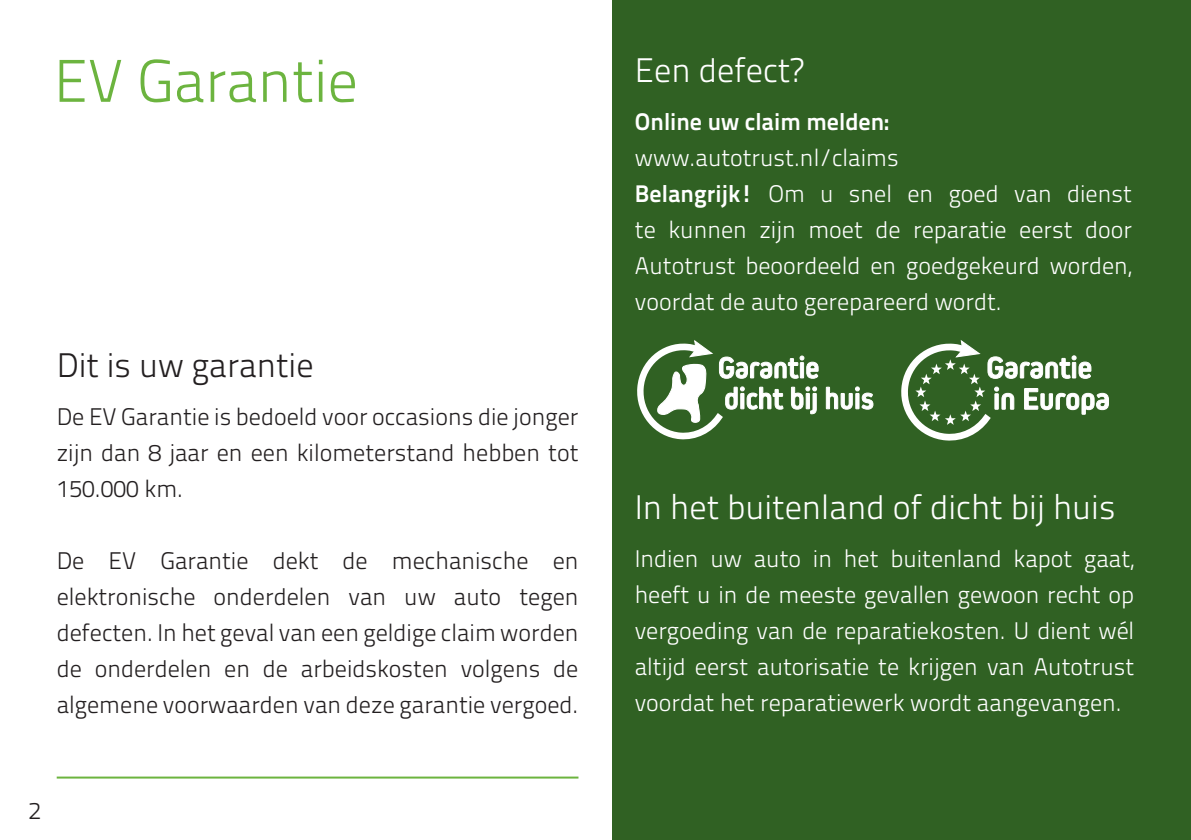
<style>
.page{position:relative;width:1191px;height:840px;background:#fff}
.page>*{position:absolute;margin:0;border:0;box-sizing:border-box;transform-origin:0 0}
.Kop_1{font:60px "Titillium Text 14 L 250 wt";color:#6cb43f}
.Kop_2{font:34px "Titillium Text 14 L 250 wt";color:#fff}
.Kop_2_zwart{font:34px "Titillium Text 14 L 250 wt";color:#231f20}
.Paragraph_Style_wit{font:24px/36px "Titillium Text 14 L 250 wt";color:#fff;text-align:justify}
.t1{font:24px/36px "Titillium Text 14 L 250 wt";color:#231f20;text-align:justify}
.Paragraph_Style_wit-2{font:24px "Titillium Text 14 L 800 wt";color:#fff}
.s1{font-family:"Titillium Text 14 L 800 wt"}
</style>
<div class="page">
<hr style="left:57px;top:776px;width:521px;height:2px;background:#6cb43f">
<div style="left:611px;top:0;width:579px;height:839px;background:#306123"></div>
<svg style="left:825px;top:386px;width:48px;height:23px"></svg>
<svg style="left:637px;top:340px;width:181px;height:100px"></svg>
<svg style="left:901px;top:340px;width:207px;height:100px"></svg>
<p class="Kop_1" style="left:54px;top:45px;width:305px">EV Garantie</p>
<p class="Kop_2_zwart" style="left:57px;top:345px;width:258px">Dit is uw garantie</p>
<p class="t1" style="left:57px;top:398px;width:523px">De EV Garantie is bedoeld voor occasions die jonger zijn dan 8 jaar en een kilometerstand hebben tot 150.000 km.</p>
<p class="t1" style="left:57px;top:542px;width:523px">De EV Garantie dekt de mechanische en elektronische onderdelen van uw auto tegen defecten. In het geval van een geldige claim worden de onderdelen en de arbeidskosten volgens de algemene voorwaarden van deze garantie vergoed.</p>
<p class="t1" style="left:28px;top:791px;width:14px">2</p>
<p class="Kop_2" style="left:635px;top:50px;width:170px">Een defect?</p>
<p class="Paragraph_Style_wit-2" style="left:635px;top:106px;width:256px">Online uw claim melden:</p>
<p class="Paragraph_Style_wit" style="left:635px;top:139px;width:265px">www.autotrust.nl/claims</p>
<p class="Paragraph_Style_wit" style="left:635px;top:175px;width:498px"><span class="s1">Belangrijk!</span> Om u snel en goed van dienst te kunnen zijn moet de reparatie eerst door Autotrust beoordeeld en goedgekeurd worden, voordat de auto gerepareerd wordt.</p>
<p class="Kop_2" style="left:634px;top:487px;width:482px">In het buitenland of dicht bij huis</p>
<p class="Paragraph_Style_wit" style="left:634px;top:540px;width:501px">Indien uw auto in het buitenland kapot gaat, heeft u in de meeste gevallen gewoon recht op vergoeding van de reparatiekosten. U dient wél altijd eerst autorisatie te krijgen van Autotrust voordat het reparatiewerk wordt aangevangen.</p>
</div>
